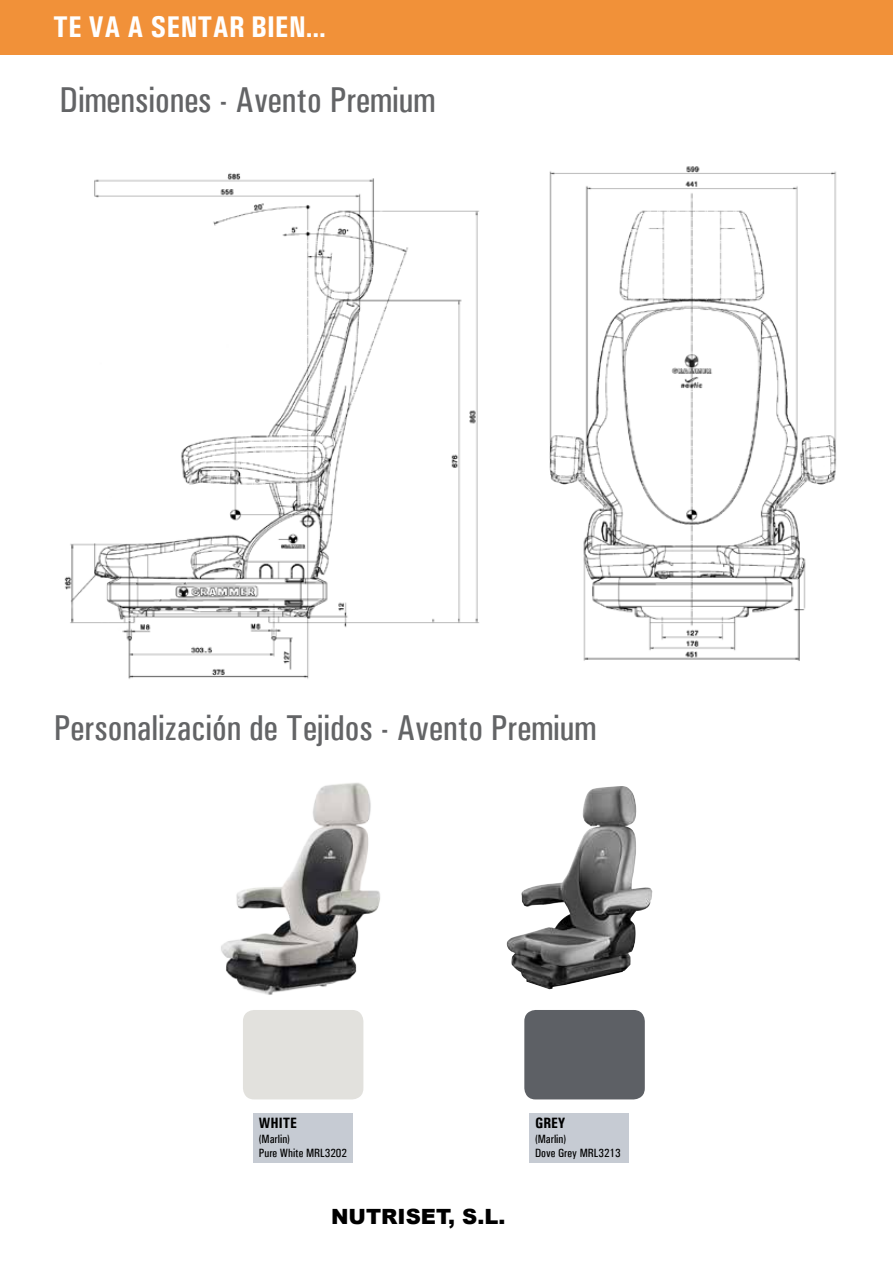
<style>
.page{position:relative;width:893px;height:1263px;background:#fff}
.page>*{position:absolute;margin:0;border:0;box-sizing:border-box;transform-origin:0 0}
.t1{font:500 36px "Univers Condensed";color:#636466}
.t2{font:700 30px "Univers Condensed";color:#fff}
.t3{font:900 21px "Arial";color:#000}
.t4{font:700 15px "Univers Condensed";color:#000}
.t5{font:500 12px/14.4px "Univers Condensed";color:#000}
</style>
<div class="page">
<div style="left:0;top:0;width:893px;height:54px;background:#f19139"></div>
<img style="left:64px;top:166px;width:773px;height:513px">
<div style="left:241px;top:1008px;width:124px;height:93px;background:#e2e1dd;border-radius:13px"></div>
<div style="left:240px;top:1007px;width:126px;height:95px;border:3px solid #fff;border-radius:13px"></div>
<div style="left:523px;top:1008px;width:123px;height:93px;background:#5d6065;border-radius:13px"></div>
<div style="left:521px;top:1007px;width:127px;height:95px;border:3px solid #fff;border-radius:13px"></div>
<div style="left:253px;top:1113px;width:100px;height:50px;background:#c6cbd3"></div>
<div style="left:529px;top:1113px;width:100px;height:50px;background:#c6cbd3"></div>
<img style="left:221px;top:782px;width:159px;height:213px">
<img style="left:507px;top:786px;width:119px;height:203px">
<p class="t2" style="left:53px;top:9px;width:274px">TE VA A SENTAR BIEN...</p>
<p class="t1" style="left:60px;top:79px;width:377px">Dimensiones - Avento Premium</p>
<p class="t1" style="left:54px;top:707px;width:544px">Personalización de Tejidos - Avento Premium</p>
<p class="t4" style="left:259px;top:1114px;width:40px">WHITE</p>
<p class="t5" style="left:259px;top:1131px;width:90px">(Marlin)<br>Pure White MRL3202</p>
<p class="t3" style="left:331px;top:1201px;width:176px">NUTRISET, S.L.</p>
<p class="t4" style="left:535px;top:1114px;width:32px">GREY</p>
<p class="t5" style="left:535px;top:1131px;width:87px">(Marlin)<br>Dove Grey MRL3213</p>
</div>
